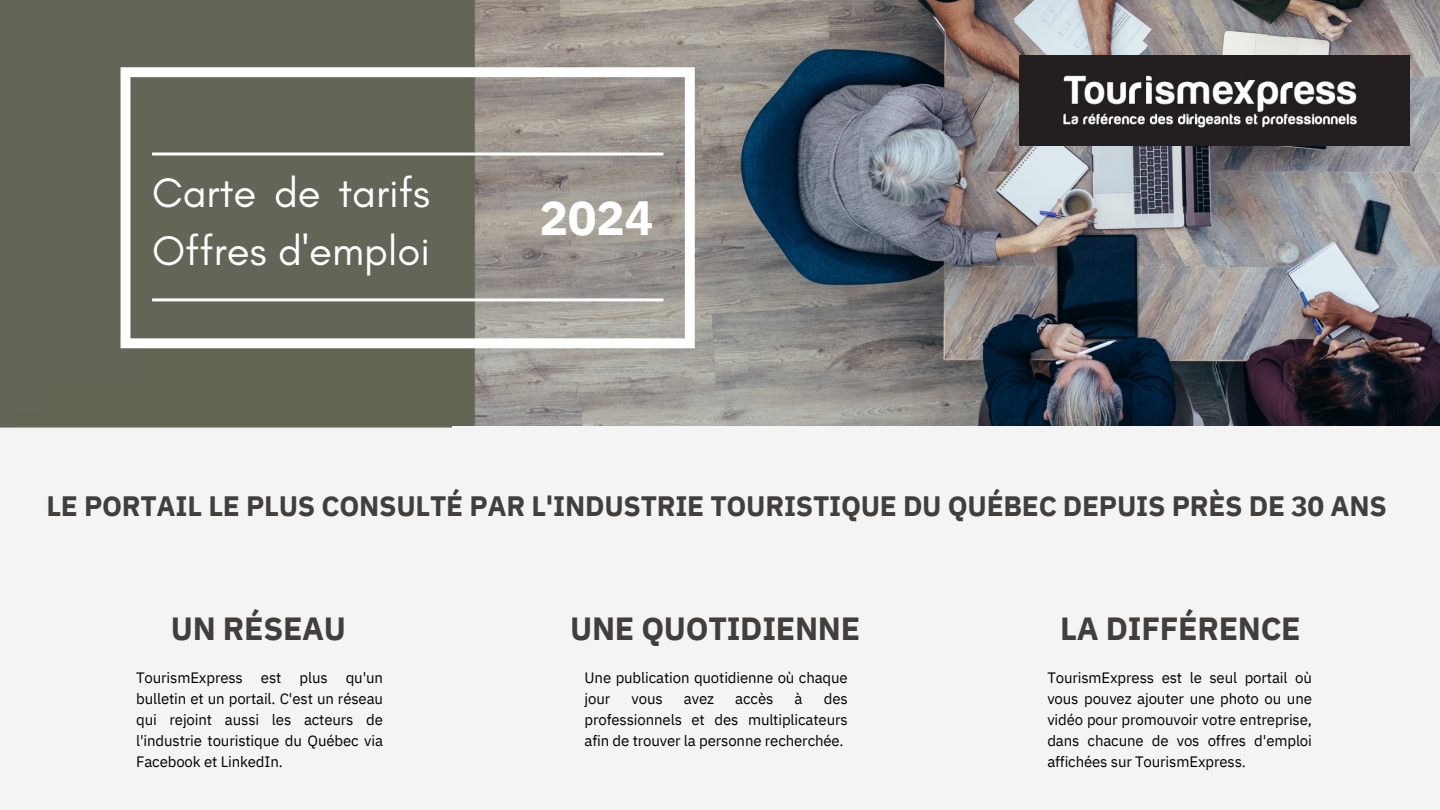
<style>
.page{position:relative;width:1440px;height:810px;background:#f4f4f4}
.page>*{position:absolute;margin:0;border:0;box-sizing:border-box;transform-origin:0 0}
.t1{font:700 48px "IBM Plex Sans";color:#fff}
.t2{font:42px/58.5px "Glacial Indifference";color:#fff}
.t3{font:700 32px "IBM Plex Sans";letter-spacing:-.01em;color:#413e3b}
.t4{font:700 28px "IBM Plex Sans";letter-spacing:-.01em;color:#413e3b}
.t5{font:15px/21px "IBM Plex Sans";letter-spacing:-.01em;color:#000;text-align:justify}
</style>
<div class="page">
<img style="left:0;top:0;width:1440px;height:428px">
<svg style="left:121px;top:67px;width:574px;height:281px;fill:#636557"></svg>
<hr style="left:152px;top:153px;width:512px;height:3px;background:#fff">
<hr style="left:152px;top:298px;width:512px;height:3px;background:#fff">
<div style="left:453px;top:427px;width:987px;height:243px;background:#f4f4f4"></div>
<img style="left:1020px;top:55px;width:390px;height:90px">
<p class="t2" style="left:152px;top:163px;width:279px">Carte de tarifs<br>Offres d'emploi</p>
<p class="t1" style="left:540px;top:186px;width:115px">2024</p>
<p class="t4" style="left:46px;top:487px;width:1342px">LE PORTAIL LE PLUS CONSULTÉ PAR L'INDUSTRIE TOURISTIQUE DU QUÉBEC DEPUIS PRÈS DE 30 ANS</p>
<p class="t3" style="left:171px;top:608px;width:177px">UN RÉSEAU</p>
<p class="t3" style="left:570px;top:608px;width:291px">UNE QUOTIDIENNE</p>
<p class="t3" style="left:1060px;top:608px;width:242px">LA DIFFÉRENCE</p>
<p class="t5" style="left:136px;top:667px;width:248px">TourismExpress est plus qu'un bulletin et un portail. C'est un réseau qui rejoint aussi les acteurs de l'industrie touristique du Québec via Facebook et LinkedIn.</p>
<p class="t5" style="left:585px;top:667px;width:265px">Une publication quotidienne où chaque jour</p>
<p class="t5" style="left:1047px;top:667px;width:266px">TourismExpress est le seul portail où vous pouvez ajouter une photo ou une vidéo pour promouvoir votre entreprise, dans chacune de vos offres d'emploi affichées sur TourismExpress.</p>
<p class="t5" style="left:632px;top:688px;width:33px">vous</p>
<p class="t5" style="left:684px;top:688px;width:32px">avez</p>
<p class="t5" style="left:735px;top:688px;width:40px">accès</p>
<p class="t5" style="left:795px;top:688px;width:10px">à</p>
<p class="t5" style="left:585px;top:688px;width:265px;text-indent:239px">des professionnels et des multiplicateurs afin de trouver la personne recherchée.</p>
</div>
